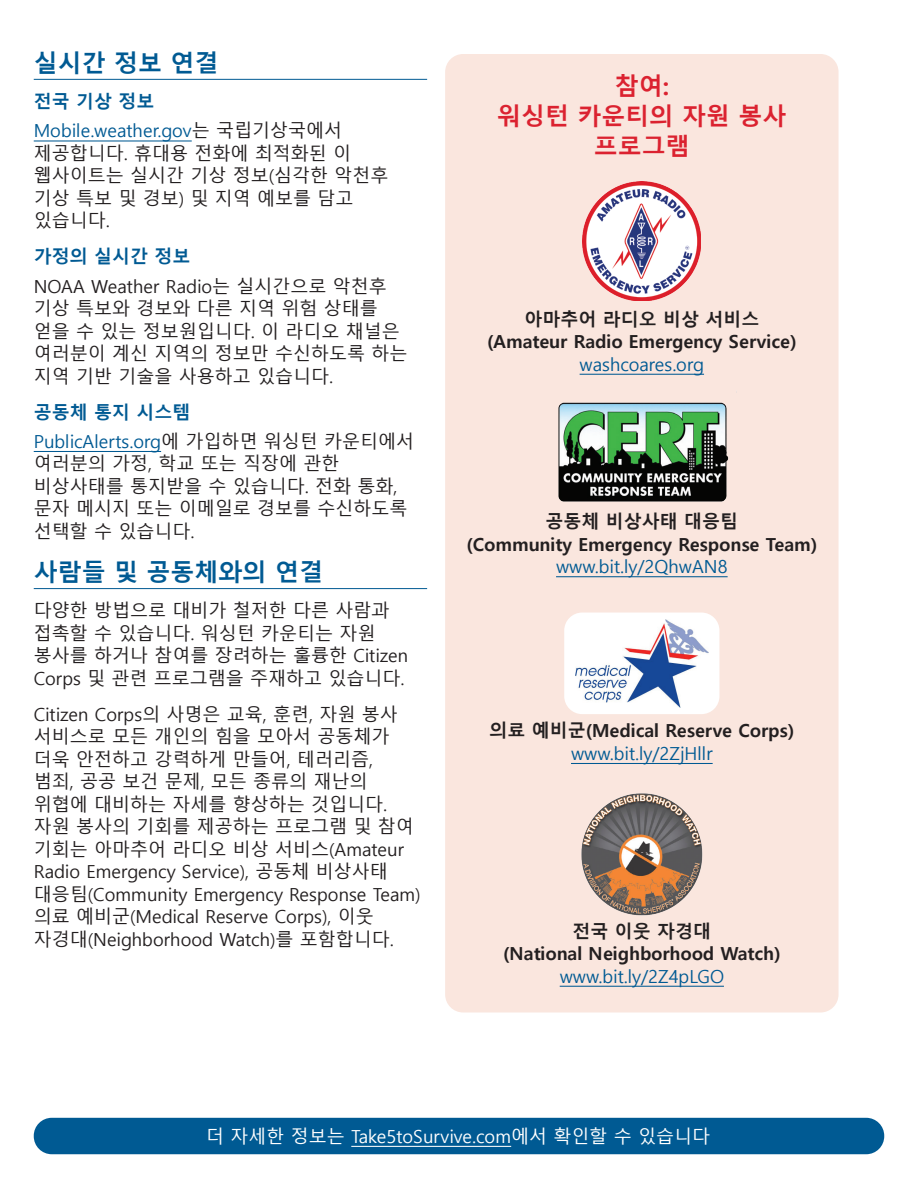
<style>
.page{position:relative;width:918px;height:1188px;background:#fff}
.page>*{position:absolute;margin:0;border:0;box-sizing:border-box;transform-origin:0 0}
.t1{font:700 24px "Malgun Gothic";color:#005a93}
.t2{font:700 24px/30px "Malgun Gothic";color:#db2230;text-align:center}
.t3{font:18px/22.5px "Malgun Gothic";color:#231f20}
.t4{font:700 18px/22.5px "Malgun Gothic";color:#231f20;text-align:center}
.t5{font:18px/29.2px "Malgun Gothic";color:#005a93}
.t6{font:18px "Malgun Gothic";color:#fff}
.t7{font:700 18px "Malgun Gothic";color:#005a93}
.s1{font-weight:700}
.s2{color:#231f20}
</style>
<div class="page">
<hr style="left:34px;top:79px;width:393px;height:1px;background:#005a93">
<hr style="left:34px;top:140px;width:158px;height:2px;background:#005a93">
<hr style="left:34px;top:451px;width:127px;height:1px;background:#005a93">
<hr style="left:34px;top:588px;width:393px;height:1px;background:#005a93">
<div style="left:34px;top:1118px;width:850px;height:36px;background:#005a93;border-radius:18px"></div>
<hr style="left:351px;top:1146px;width:160px;height:1px;background:#fff">
<div style="left:445px;top:54px;width:394px;height:958px;background:#fae6de;border-radius:18px"></div>
<hr style="left:580px;top:374px;width:124px;height:1px;background:#005a93">
<hr style="left:556px;top:576px;width:172px;height:1px;background:#005a93">
<hr style="left:571px;top:763px;width:142px;height:1px;background:#005a93">
<hr style="left:560px;top:986px;width:164px;height:1px;background:#005a93">
<img style="left:583px;top:182px;width:118px;height:118px">
<img style="left:558px;top:402px;width:171px;height:100px">
<div style="left:564px;top:613px;width:155px;height:101px;background:#fff;border-radius:18px"></div>
<img style="left:575px;top:620px;width:134px;height:87px">
<img style="left:581px;top:794px;width:122px;height:121px">
<h1 class="t1" style="left:34px;top:49px;width:186px">실시간 정보 연결</h1>
<p class="t5" style="left:34px;top:87px;width:310px"><span class="s1">전국 기상 정보<br></span>Mobile.weather.gov<span class="s2">는 국립기상국에서</span></p>
<p class="t3" style="left:34px;top:143px;width:356px">제공합니다. 휴대용 전화에 최적화된 이 웹사이트는 실시간 기상 정보(심각한 악천후 기상 특보 및 경보) 및 지역 예보를 담고 있습니다.</p>
<p class="t7" style="left:34px;top:246px;width:158px">가정의 실시간 정보</p>
<p class="t3" style="left:34px;top:275px;width:375px">NOAA Weather Radio는 실시간으로 악천후 기상 특보와 경보와 다른 지역 위험 상태를 얻을 수 있는 정보원입니다. 이 라디오 채널은 여러분이 계신 지역의 정보만 수신하도록 하는 지역 기반 기술을 사용하고 있습니다.</p>
<p class="t5" style="left:34px;top:398px;width:382px"><span class="s1">공동체 통지 시스템<br></span>PublicAlerts.org<span class="s2">에 가입하면 워싱턴 카운티에서</span></p>
<p class="t3" style="left:34px;top:453px;width:375px">여러분의 가정, 학교 또는 직장에 관한 비상사태를 통지받을 수 있습니다. 전화 통화, 문자 메시지 또는 이메일로 경보를 수신하도록 선택할 수 있습니다.</p>
<h1 class="t1" style="left:34px;top:559px;width:291px">사람들 및 공동체와의 연결</h1>
<p class="t3" style="left:34px;top:600px;width:376px">다양한 방법으로 대비가 철저한 다른 사람과 접촉할 수 있습니다. 워싱턴 카운티는 자원 봉사를 하거나 참여를 장려하는 훌륭한 Citizen<br>Corps 및 관련 프로그램을 주재하고 있습니다.</p>
<p class="t3" style="left:34px;top:704px;width:389px">Citizen Corps의 사명은 교육, 훈련, 자원 봉사 서비스로 모든 개인의 힘을 모아서 공동체가 더욱 안전하고 강력하게 만들어, 테러리즘,<br>범죄, 공공 보건 문제, 모든 종류의 재난의 위협에 대비하는 자세를 향상하는 것입니다. 자원 봉사의 기회를 제공하는 프로그램 및 참여 기회는 아마추어 라디오 비상 서비스(Amateur<br>Radio Emergency Service), 공동체 비상사태 대응팀(Community Emergency Response Team) 의료 예비군(Medical Reserve Corps), 이웃 자경대(Neighborhood Watch)를 포함합니다.</p>
<h1 class="t2" style="left:497px;top:71px;width:291px">참여:<br>워싱턴 카운티의 자원 봉사 프로그램</h1>
<p class="t4" style="left:487px;top:308px;width:311px">아마추어 라디오 비상 서비스 (Amateur Radio Emergency Service)</p>
<p class="t5" style="left:580px;top:350px;width:126px">washcoares.org</p>
<p class="t4" style="left:466px;top:511px;width:352px">공동체 비상사태 대응팀<br>(Community Emergency Response Team)</p>
<p class="t5" style="left:556px;top:552px;width:173px">www.bit.ly/2QhwAN8</p>
<p class="t4" style="left:489px;top:720px;width:306px">의료 예비군(Medical Reserve Corps)</p>
<p class="t5" style="left:571px;top:739px;width:143px">www.bit.ly/2ZjHllr</p>
<p class="t4" style="left:503px;top:920px;width:279px">전국 이웃 자경대<br>(National Neighborhood Watch)</p>
<p class="t5" style="left:560px;top:962px;width:166px">www.bit.ly/2Z4pLGO</p>
<p class="t6" style="left:206px;top:1126px;width:505px">더 자세한 정보는 Take5toSurvive.com에서 확인할 수 있습니다</p>
</div>
